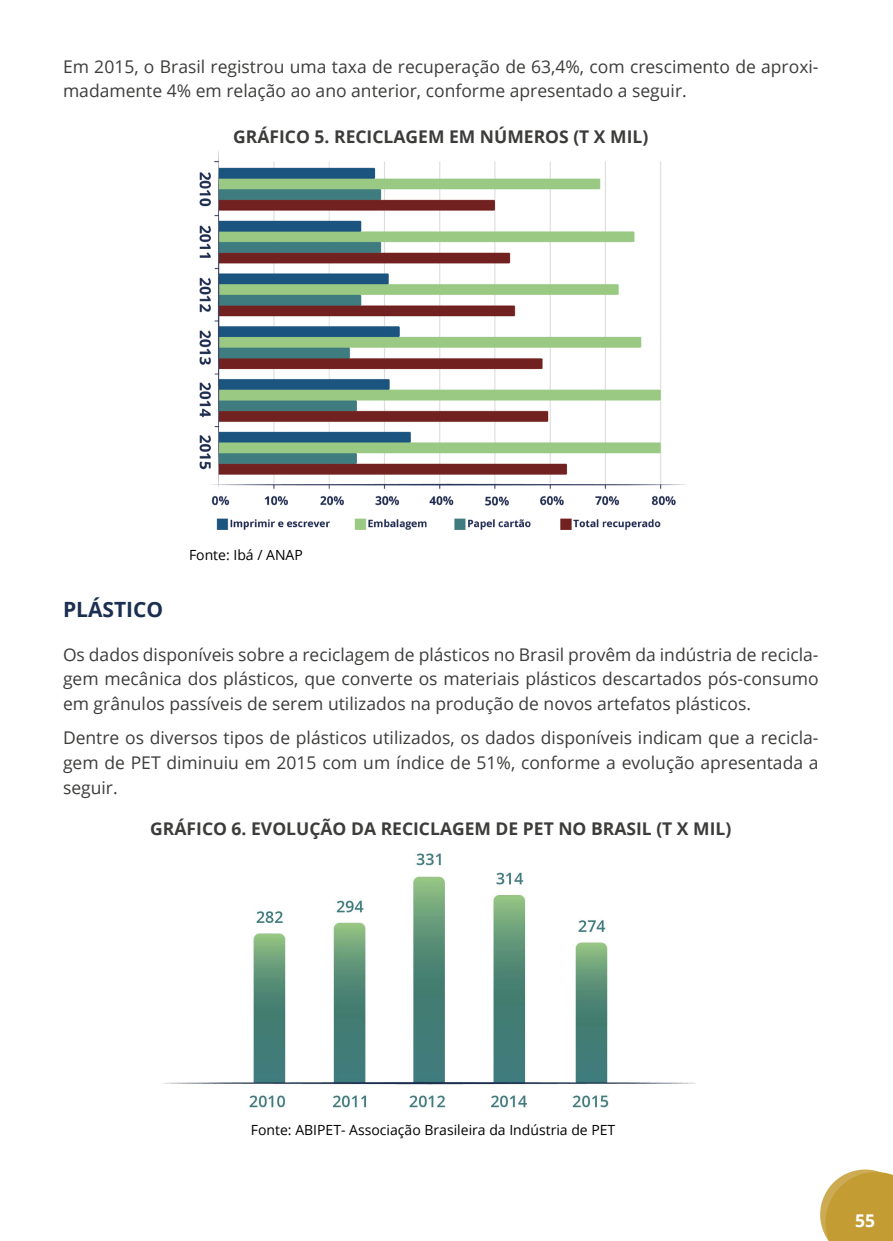
<style>
.page{position:relative;width:893px;height:1241px;background:#fff}
.page>*{position:absolute;margin:0;border:0;box-sizing:border-box;transform-origin:0 0}
.t1{font:700 21px "Open Sans";color:#1b2f52}
.t2{font:17.5px/24.5px "Open Sans";color:#3c3c3b;text-align:justify}
.t3{font:700 17.5px "Open Sans";color:#3c3c3b}
.t4{font:700 17.5px "Open Sans";color:#fff}
.t5{font:14px "Open Sans";color:#000}
</style>
<div class="page">
<svg style="left:820px;top:1169px;width:73px;height:71px;background:#cbaa4f"></svg>
<img style="left:199px;top:150px;width:487px;height:379px">
<img style="left:164px;top:853px;width:531px;height:255px">
<p class="t2" style="left:63px;top:54px;width:757px">Em 2015, o Brasil registrou uma taxa de recuperação de 63,4%, com crescimento de aproxi&shy;madamente 4% em relação ao ano anterior, conforme apresentado a seguir.</p>
<p class="t3" style="left:233px;top:125px;width:417px">GRÁFICO 5. RECICLAGEM EM NÚMEROS (T X MIL)</p>
<p class="t5" style="left:189px;top:545px;width:115px">Fonte: Ibá / ANAP</p>
<p class="t1" style="left:63px;top:594px;width:102px">PLÁSTICO</p>
<p class="t2" style="left:63px;top:641px;width:757px">Os dados disponíveis sobre a reciclagem de plásticos no Brasil provêm da indústria de recicla&shy;gem mecânica dos plásticos, que converte os materiais plásticos descartados pós-consumo em grânulos passíveis de serem utilizados na produção de novos artefatos plásticos.</p>
<p class="t2" style="left:63px;top:725px;width:757px">Dentre os diversos tipos de plásticos utilizados, os dados disponíveis indicam que a recicla&shy;gem de PET diminuiu em 2015 com um índice de 51%, conforme a evolução apresentada a seguir.</p>
<p class="t3" style="left:150px;top:816px;width:582px">GRÁFICO 6. EVOLUÇÃO DA RECICLAGEM DE PET NO BRASIL (T X MIL)</p>
<p class="t5" style="left:251px;top:1120px;width:366px">Fonte: ABIPET- Associação Brasileira da Indústria de PET</p>
<p class="t4" style="left:855px;top:1207px;width:21px">55</p>
</div>
